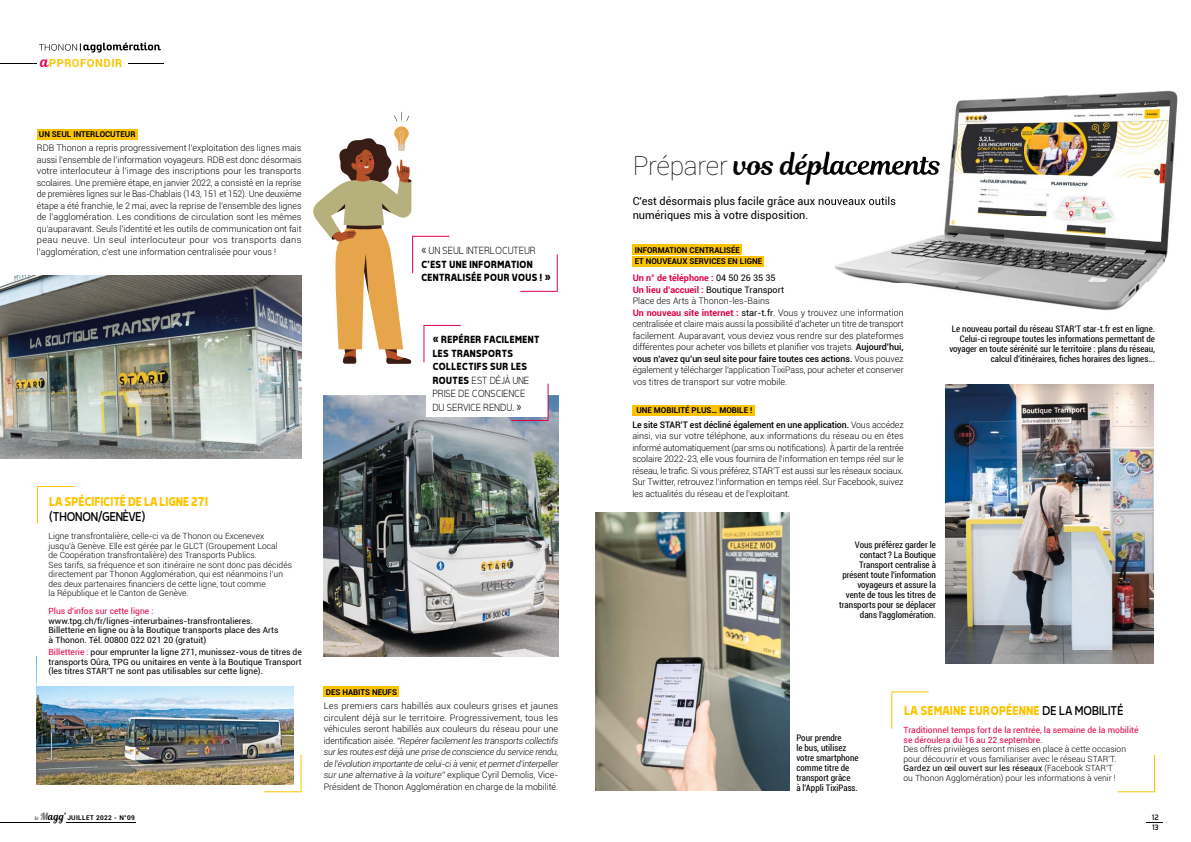
<style>
.page{position:relative;width:1191px;height:842px;background:#fff}
.page>*{position:absolute;margin:0;border:0;box-sizing:border-box;transform-origin:0 0}
.t1{font:27.9px "Magnolia Script";letter-spacing:-.01em;color:#000}
.t2{font:700 13px "Tepeno Sans";color:#fcc400}
.t3{font:700 13px "Tepeno Sans";letter-spacing:-.02em;color:#fcc400}
.t4{font:13px "Tepeno Sans";letter-spacing:-.02em;color:#000}
.t5{font:700 11.1px "Roboto";letter-spacing:.05em;color:#fcc400}
.t6{font:11px/14.3px "Roboto";color:#000}
.t7{font:700 10.6px/13.5px "Tepeno Sans";letter-spacing:.01em;color:#000}
.t8{font:300 10.6px "Tepeno Sans";letter-spacing:.01em;color:#000}
.t9{font:300 9px/11.5px "Roboto";letter-spacing:-.005em;color:#000;text-align:justify}
.t10{font:condensed 9px/10px "Roboto";color:#000;text-align:right}
.t11{font:300 8.5px/9.5px "Roboto";color:#000}
.t12{font:8.5px/9.5px "Roboto";color:#000}
.t13{font:8.5px/9.5px "Roboto";color:#e50046}
.t14{font:700 8px/11.5px "Roboto";color:#000}
.t15{font:8px/9.6px "Tepeno Sans";color:#000}
.t16{font:700 6.5px "Roboto";letter-spacing:.05em;color:#000}
.s1{font-family:"Magnolia Script";font-weight:400;font-size:15.2px;color:#e50046}
.s2{font-weight:300}
.s3{color:#e50046}
.s4{font-family:"Lobster 1.4";font-weight:400;font-size:5.8px;color:#706f6f}
.s5{font-family:"Lobster 1.4";font-weight:400;font-size:10px;color:#706f6f}
.s6{font-family:"Magnolia Script";font-weight:400;font-size:10px}
.s7{font-style:italic}
.s8{font-family:"Roboto";font-weight:100;font-size:26.4px}
.s9{font-weight:700;color:#e50046}
.s10{font-weight:400}
.s11{font-weight:500}
.s12{font-weight:400;color:#000}
</style>
<div class="page">
<svg style="left:1146px;top:822px;width:17px;height:1px"></svg>
<hr style="left:0;top:64px;width:37px;height:1px;background:#000">
<hr style="left:128px;top:64px;width:35px;height:1px;background:#000">
<svg style="left:39px;top:43px;width:122px;height:10px"></svg>
<div style="left:37px;top:129px;width:100px;height:10px;background:#fcc400"></div>
<div style="left:324px;top:687px;width:75px;height:10px;background:#fcc400"></div>
<img style="left:0;top:275px;width:301px;height:184px">
<img style="left:324px;top:396px;width:234px;height:260px">
<img style="left:945px;top:385px;width:208px;height:279px">
<img style="left:595px;top:512px;width:194px;height:279px">
<div style="left:632px;top:245px;width:110px;height:10px;background:#fcc400"></div>
<div style="left:632px;top:256px;width:132px;height:10px;background:#fcc400"></div>
<img style="left:37px;top:686px;width:256px;height:98px">
<svg style="left:37px;top:486px;width:37px;height:37px"></svg>
<svg style="left:264px;top:755px;width:37px;height:37px"></svg>
<svg style="left:891px;top:691px;width:37px;height:38px"></svg>
<svg style="left:1117px;top:755px;width:38px;height:37px"></svg>
<svg style="left:520px;top:254px;width:38px;height:38px"></svg>
<div style="left:632px;top:405px;width:122px;height:10px;background:#fcc400"></div>
<img style="left:834px;top:90px;width:344px;height:221px">
<img style="left:825px;top:309px;width:78px;height:7px">
<img style="left:825px;top:196px;width:71px;height:11px">
<img style="left:826px;top:150px;width:157px;height:30px">
<img style="left:834px;top:180px;width:105px;height:5px">
<img style="left:825px;top:152px;width:114px;height:28px">
<div style="left:426px;top:331px;width:122px;height:85px;background:#fff"></div>
<svg style="left:313px;top:111px;width:148px;height:253px"></svg>
<svg style="left:511px;top:384px;width:37px;height:37px"></svg>
<hr style="left:0;top:822px;width:49px;height:1px;background:#000">
<hr style="left:66px;top:822px;width:70px;height:1px;background:#000">
<p class="t5" style="left:41px;top:55px;width:83px"><span class="s1">a</span>PPROFONDIR</p>
<p class="t14" style="left:39px;top:128px;width:98px">UN SEUL INTERLOCUTEUR</p>
<p class="t9" style="left:37px;top:142px;width:266px">RDB Thonon a repris progressivement l’exploitation des lignes mais aussi l’ensemble de l’information voyageurs. RDB est donc désormais votre interlocuteur à l’image des inscriptions pour les transports scolaires. Une première étape, en janvier 2022, a consisté en la reprise de premières lignes sur le Bas-Chablais (143, 151 et 152). Une deuxième étape a été franchie, le 2 mai, avec la reprise de l’ensemble des lignes de l’agglomération. Les conditions de circulation sont les mêmes qu'auparavant. Seuls l’identité et les outils de communication ont fait peau neuve. Un seul interlocuteur pour vos transports dans l’agglomération, c’est une information centralisée pour vous !</p>
<p class="t8" style="left:421px;top:244px;width:116px">« UN SEUL INTERLOCUTEUR</p>
<p class="t7" style="left:421px;top:257px;width:131px">C’EST UNE INFORMATION<br>CENTRALISÉE POUR VOUS ! »</p>
<p class="t7" style="left:432px;top:333px;width:108px">« REPÉRER FACILEMENT<br>LES TRANSPORTS<br>COLLECTIFS SUR LES<br>ROUTES <span class="s2">EST DÉJÀ UNE<br>PRISE DE CONSCIENCE<br>DU SERVICE RENDU. »</span></p>
<h2 class="t3" style="left:49px;top:494px;width:160px">LA SPÉCIFICITÉ DE LA LIGNE 271</h2>
<h2 class="t4" style="left:49px;top:509px;width:98px">(THONON/GENÈVE)</h2>
<p class="t11" style="left:49px;top:531px;width:245px">Ligne transfrontalière, celle-ci va de Thonon ou Excenevex jusqu’à Genève. Elle est gérée par le GLCT (Groupement Local<br>de Coopération transfrontalière) des Transports Publics.<br>Ses tarifs, sa fréquence et son itinéraire ne sont donc pas décidés directement par Thonon Agglomération, qui est néanmoins l’un des deux partenaires financiers de cette ligne, tout comme<br>la République et le Canton de Genève.</p>
<p class="t13" style="left:49px;top:606px;width:106px">Plus d'infos sur cette ligne :</p>
<p class="t12" style="left:49px;top:616px;width:231px">www.tpg.ch/fr/lignes-interurbaines-transfrontalieres.<br>Billetterie en ligne ou à la Boutique transports place des Arts à Thonon. Tél. 00800 022 021 20 (gratuit)</p>
<p class="t12" style="left:49px;top:647px;width:255px;text-align:justify"><span class="s3">Billetterie :</span> pour emprunter la ligne 271, munissez-vous de titres de transports Oûra, TPG ou unitaires en vente à la Boutique Transport (les titres STAR'T ne sont pas utilisables sur cette ligne).</p>
<p class="t16" style="left:35px;top:813px;width:102px"><span class="s4">le</span> <span class="s5">M</span><span class="s6">agg’</span> JUILLET 2022 - N°09</p>
<p class="t14" style="left:326px;top:686px;width:73px">DES HABITS NEUFS</p>
<p class="t9" style="left:324px;top:700px;width:236px">Les premiers cars habillés aux couleurs grises et jaunes circulent déjà sur le territoire. Progressivement, tous les véhicules seront habillés aux couleurs du réseau pour une identification aisée. <span class="s7">“Repérer facilement les transports collectifs sur les routes est déjà une prise de conscience du service rendu, de l’évolution importante de celui-ci à venir, et permet d’interpeller sur une alternative à la voiture”</span> explique Cyril Demolis, Vice-Président de Thonon Agglomération en charge de la mobilité.</p>
<h1 class="t1" style="left:632px;top:144px;width:310px"><span class="s8">Préparer</span> vos déplacements</h1>
<p class="t6" style="left:632px;top:193px;width:265px">C'est désormais plus facile grâce aux nouveaux outils numériques mis à votre disposition.</p>
<p class="t14" style="left:634px;top:244px;width:129px">INFORMATION CENTRALISÉE<br>ET NOUVEAUX SERVICES EN LIGNE</p>
<p class="t9" style="left:632px;top:272px;width:272px;text-align:left"><span class="s9">Un n° de téléphone :</span> <span class="s10">04 50 26 35 35<br></span><span class="s9">Un lieu d’accueil :</span> <span class="s10">Boutique Transport<br></span>Place des Arts à Thonon-les-Bains<br><span class="s9">Un nouveau site internet :</span> <span class="s10">star-t.fr</span>. Vous y trouvez une information centralisée et claire mais aussi la possibilité d’acheter un titre de transport facilement. Auparavant, vous deviez vous rendre sur des plateformes différentes pour acheter vos billets et planifier vos trajets. <span class="s11">Aujourd’hui, vous n'avez qu’un seul site pour faire toutes ces actions.</span> Vous pouvez également y télécharger l'application TixiPass, pour acheter et conserver vos titres de transport sur votre mobile.</p>
<p class="t14" style="left:636px;top:405px;width:117px">UNE MOBILITÉ PLUS… MOBILE !</p>
<p class="t9" style="left:632px;top:419px;width:273px"><span class="s11">Le site STAR’T est décliné également en une application.</span> Vous accédez ainsi, via sur votre téléphone, aux informations du réseau ou en êtes informé automatiquement (par sms ou notifications). À partir de la rentrée scolaire 2022-23, elle vous fournira de l’information en temps réel sur le réseau, le trafic. Si vous préférez, STAR’T est aussi sur les réseaux sociaux.<br>Sur Twitter, retrouvez l’information en temps réel. Sur Facebook, suivez les actualités du réseau et de l’exploitant.</p>
<p class="t10" style="left:949px;top:323px;width:207px">Le nouveau portail du réseau STAR’T star-t.fr est en ligne.<br>Celui-ci regroupe toutes les informations permettant de voyager en toute sérénité sur le territoire : plans du réseau, calcul d’itinéraires, fiches horaires des lignes...</p>
<p class="t10" style="left:839px;top:540px;width:98px">Vous préférez garder le contact ? La Boutique<br>Transport centralise à présent toute l'information voyageurs et assure la vente de tous les titres de transports pour se déplacer dans l'agglomération.</p>
<p class="t10" style="left:796px;top:732px;width:64px;text-align:left">Pour prendre<br>le bus, utilisez votre smartphone comme titre de transport grâce<br>à l'Appli TixiPass.</p>
<h2 class="t2" style="left:903px;top:703px;width:221px">LA SEMAINE EUROPÉENNE <span class="s12">DE LA MOBILITÉ</span></h2>
<p class="t13" style="left:903px;top:725px;width:236px">Traditionnel temps fort de la rentrée, la semaine de la mobilité se déroulera du 16 au 22 septembre.</p>
<p class="t11" style="left:903px;top:744px;width:224px">Des offres privilèges seront mises en place à cette occasion pour découvrir et vous familiariser avec le réseau STAR’T.<br><span class="s10">Gardez un œil ouvert sur les réseaux</span> (Facebook STAR’T<br>ou Thonon Agglomération) pour les informations à venir !</p>
<p class="t15" style="left:1151px;top:812px;width:8px">12<br>13</p>
</div>
